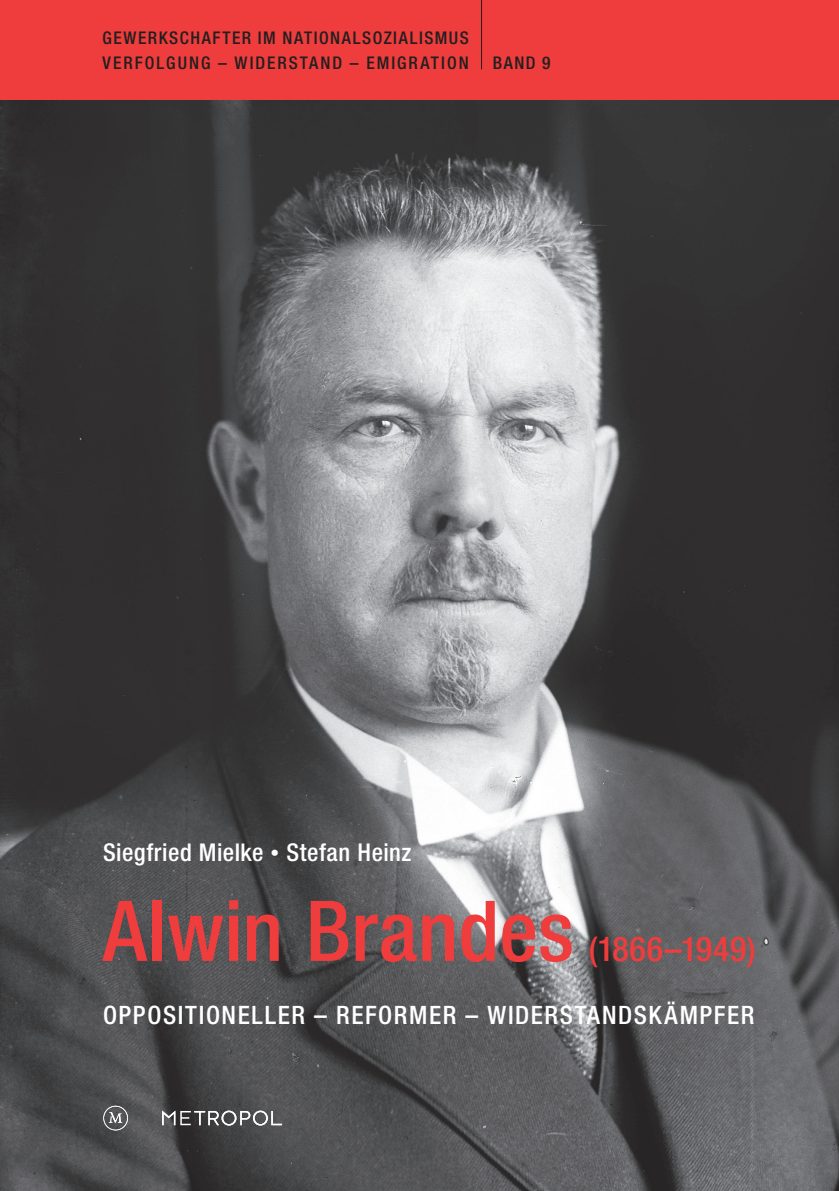
<style>
.page{position:relative;width:839px;height:1191px;background:#fff}
.page>*{position:absolute;margin:0;border:0;box-sizing:border-box;transform-origin:0 0}
.t1{font:500 condensed 84px "Helvetica Neue LT Std";letter-spacing:.005em;color:#ee3d3c}
.t2{font:500 condensed 34.12px "Helvetica Neue LT Std";letter-spacing:.02em;color:#ee3d3c}
.t3{font:500 condensed 25.38px "Helvetica Neue LT Std";letter-spacing:.06em;color:#fff}
.t4{font:500 condensed 24.5px "Helvetica Neue LT Std";letter-spacing:.015em;color:#fff}
.t5{font:500 condensed 17.5px/24.5px "Helvetica Neue LT Std";letter-spacing:.095em;color:#231f20}
.s1{font-size:17.5px}
</style>
<div class="page">
<img style="left:0;top:99px;width:838px;height:1092px">
<div style="left:0;top:0;width:838px;height:99px;background:#ee3d3c"></div>
<hr style="left:481px;top:0;width:1px;height:69px;background:#231f20">
<svg style="left:103px;top:1105px;width:25px;height:25px"></svg>
<svg style="left:162px;top:1110px;width:120px;height:15px"></svg>
<p class="t5" style="left:102px;top:26px;width:368px">GEWERKSCHAFTER IM NATIONALSOZIALISMUS<br>VERFOLGUNG – WIDERSTAND – EMIGRATION</p>
<p class="t5" style="left:492px;top:50px;width:59px">BAND 9</p>
<h3 class="t4" style="left:103px;top:838px;width:310px">SIEGFRIED MIELKE <span class="s1">•</span> STEFAN HEINZ</h3>
<h1 class="t1" style="left:103px;top:881px;width:472px">ALWIN BRANDES</h1>
<h2 class="t2" style="left:588px;top:928px;width:168px">(1866–1949)</h2>
<h3 class="t3" style="left:103px;top:999px;width:652px">OPPOSITIONELLER – REFORMER – WIDERSTANDSKÄMPFER</h3>
</div>
